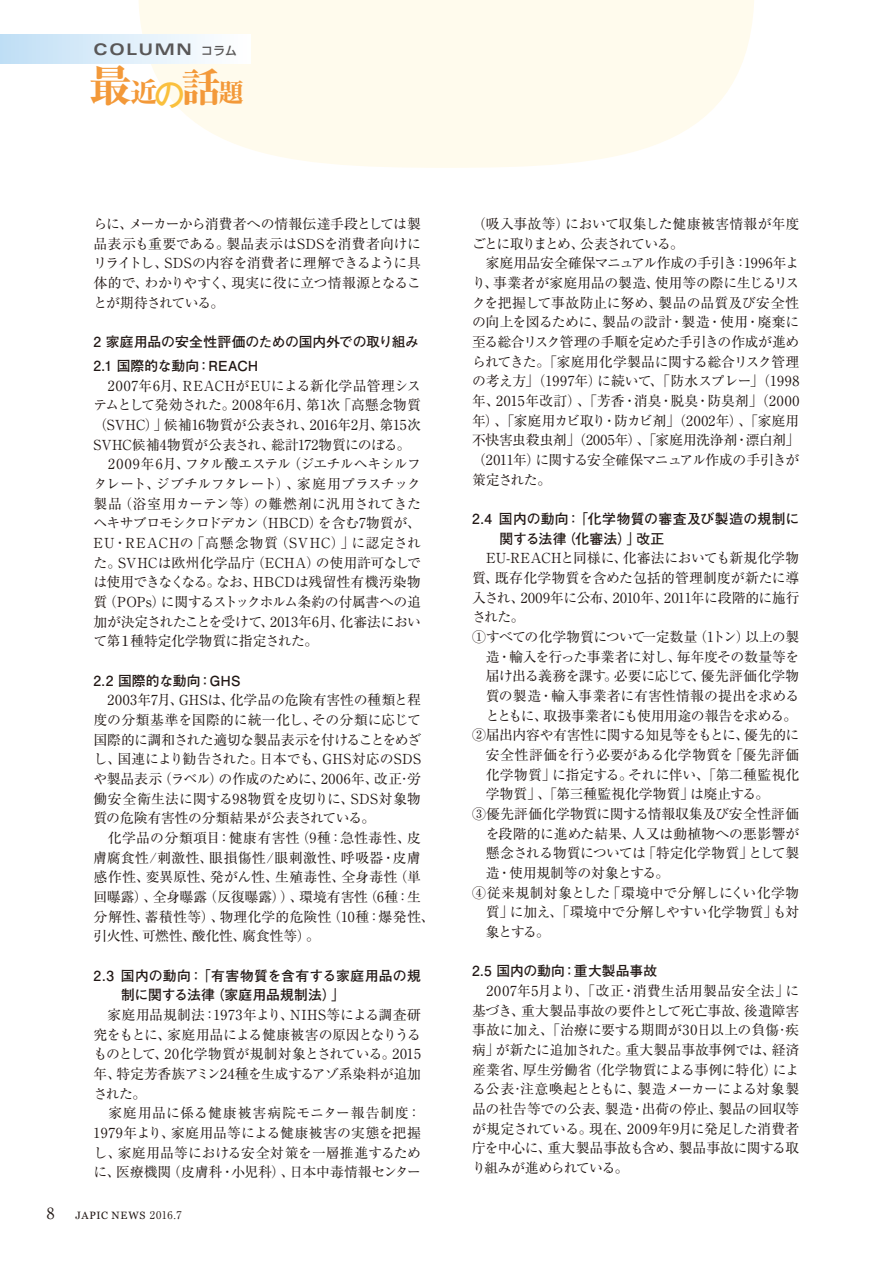
<style>
.page{position:relative;width:893px;height:1263px;background:#fff}
.page>*{position:absolute;margin:0;border:0;box-sizing:border-box;transform-origin:0 0}
.t1{font:800 43.2px "Ryumin Pro";color:#f39939}
.t2{font:700 expanded 15.9px "Univers";letter-spacing:.11em;color:#595757}
.t3{font:15.45px "Ryumin Pro";color:#221815}
.t4{font:13.8px/19.6px "Ryumin Pro";letter-spacing:-.005em;color:#221815}
.t5{font:700 13.8px/19.6px "Futo Go B101 Pro";letter-spacing:.01em;color:#221815}
.t6{font:13.8px "Ryumin Pro";letter-spacing:-.035em;color:#221815}
.t7{font:13.8px "Ryumin Pro";letter-spacing:-.03em;color:#221815}
.t8{font:13.8px "Ryumin Pro";letter-spacing:-.045em;color:#221815}
.t9{font:13.8px "Ryumin Pro";letter-spacing:.02em;color:#221815}
.t10{font:10.65px "Georgia";letter-spacing:.06em;color:#221815}
.s1{font-family:"Shin Go Pro";font-weight:500;font-stretch:normal;font-size:11.7px}
.s2{font-size:27.75px}
.s3{font-size:39.45px}
.s4{font-size:25.35px}
.s5{font-family:"Ryumin Pro"}
</style>
<div class="page">
<svg style="left:139px;top:0;width:615px;height:168px;background:#fffbef"></svg>
<div style="left:0;top:34px;width:251px;height:30px;background:linear-gradient(to right,#bfdef5,#fff)"></div>
<p class="t2" style="left:94px;top:40px;width:145px">COLUMN <span class="s1">コラム</span></p>
<h1 class="t1" style="left:89px;top:52px;width:156px">最<span class="s2">近</span><sub>の</sub><span class="s3">話</span><span class="s4">題</span></h1>
<p class="t4" style="left:94px;top:213px;width:329px;text-align:justify">らに、メーカーから消費者への情報伝達手段としては製品表示も重要である。製品表示はSDSを消費者向けにリライトし、SDSの内容を消費者に理解できるように具体的で、わかりやすく、現実に役に立つ情報源となることが期待されている。</p>
<p class="t5" style="left:94px;top:328px;width:327px;line-height:23.9px">2 家庭用品の安全性評価のための国内外での取り組み<br>2.1 国際的な動向：REACH</p>
<p class="t4" style="left:94px;top:375px;width:329px">　2007年6月、REACHがEUによる新化学品管理システムとして発効された。2008年6月、第1次「高懸念物質（SVHC）」候補16物質が公表され、2016年2月、第15次<br>SVHC候補4物質が公表され、総計172物質にのぼる。　2009年6月、フタル酸エステル（ジエチルヘキシルフタレート、ジブチルフタレート）、家庭用プラスチック製品（浴室用カーテン等）の難燃剤に汎用されてきたヘキサブロモシクロドデカン（HBCD）を含む7物質が、<br>EU・REACHの「高懸念物質（SVHC）」に認定された。SVHCは欧州化学品庁（ECHA）の使用許可なしでは使用できなくなる。なお、HBCDは残留性有機汚染物質（POPs）に関するストックホルム条約の付属書への追加が決定されたことを受けて、2013年6月、化審法において第１種特定化学物質に指定された。</p>
<p class="t5" style="left:94px;top:669px;width:149px">2.2 国際的な動向：GHS</p>
<p class="t4" style="left:94px;top:689px;width:343px">　2003年7月、GHSは、化学品の危険有害性の種類と程度の分類基準を国際的に統一化し、その分類に応じて国際的に調和された適切な製品表示を付けることをめざし、国連により勧告された。日本でも、GHS対応のSDSや製品表示（ラベル）の作成のために、2006年、改正･労働安全衛生法に関する98物質を皮切りに、SDS対象物質の危険有害性の分類結果が公表されている。<br>　化学品の分類項目：健康有害性（9種：急性毒性、皮膚腐食性/刺激性、眼損傷性/眼刺激性、呼吸器・皮膚感作性、変異原性、発がん性、生殖毒性、全身毒性（単回曝露）、全身曝露（反復曝露））、環境有害性（6種：生分解性、蓄積性等）、物理化学的危険性（10種：爆発性、引火性、可燃性、酸化性、腐食性等）。</p>
<p class="t5" style="left:121px;top:964px;width:301px;text-indent:-28px">2.3 国内の動向：「有害物質を含有する家庭用品の規制に関する法律（家庭用品規制法）」</p>
<p class="t4" style="left:94px;top:1004px;width:329px">　家庭用品規制法：1973年より、NIHS等による調査研究をもとに、家庭用品による健康被害の原因となりうるものとして、20化学物質が規制対象とされている。2015年、特定芳香族アミン24種を生成するアゾ系染料が追加された。<br>　家庭用品に係る健康被害病院モニター報告制度：<br>1979年より、家庭用品等による健康被害の実態を把握し、家庭用品等における安全対策を一層推進するために、医療機関（皮膚科・小児科）、日本中毒情報センター</p>
<p class="t3" style="left:47px;top:1201px;width:9px">8</p>
<p class="t10" style="left:75px;top:1209px;width:108px">JAPIC NEWS <span class="s5">2016.7</span></p>
<p class="t4" style="left:472px;top:213px;width:329px">（吸入事故等）において収集した健康被害情報が年度ごとに取りまとめ、公表されている。<br>　家庭用品安全確保マニュアル作成の手引き：1996年より、事業者が家庭用品の製造、使用等の際に生じるリスクを把握して事故防止に努め、製品の品質及び安全性の向上を図るために、製品の設計・製造・使用・廃棄に至る総合リスク管理の手順を定めた手引きの作成が進められてきた。「家庭用化学製品に関する総合リスク管理の考え方」（1997年）に続いて、「防水スプレー」（1998年、2015年改訂）、「芳香・消臭・脱臭・防臭剤」（2000年）、「家庭用カビ取り・防カビ剤」（2002年）、「家庭用不快害虫殺虫剤」（2005年）、「家庭用洗浄剤・漂白剤」（2011年）に関する安全確保マニュアル作成の手引きが策定された。</p>
<p class="t5" style="left:500px;top:507px;width:301px;text-indent:-28px">2.4 国内の動向：「化学物質の審査及び製造の規制に関する法律（化審法）」改正</p>
<p class="t4" style="left:472px;top:547px;width:329px">　EU-REACHと同様に、化審法においても新規化学物</p>
<p class="t4" style="left:472px;top:567px;width:329px">質、既存化学物質を含めた包括的管理制度が新たに導</p>
<p class="t4" style="left:472px;top:587px;width:329px">入され、2009年に公布、2010年、2011年に段階的に施行</p>
<p class="t4" style="left:472px;top:606px;width:54px">された。</p>
<p class="t8" style="left:472px;top:626px;width:329px">①すべての化学物質について一定数量（1トン）以上の製</p>
<p class="t7" style="left:486px;top:646px;width:315px">造・輸入を行った事業者に対し、毎年度その数量等を</p>
<p class="t4" style="left:486px;top:665px;width:315px">届け出る義務を課す。必要に応じて、優先評価化学物</p>
<p class="t4" style="left:486px;top:685px;width:315px">質の製造・輸入事業者に有害性情報の提出を求める</p>
<p class="t6" style="left:486px;top:705px;width:313px">とともに、取扱事業者にも使用用途の報告を求める。</p>
<p class="t6" style="left:472px;top:724px;width:329px">②届出内容や有害性に関する知見等をもとに、優先的に</p>
<p class="t4" style="left:486px;top:744px;width:315px">安全性評価を行う必要がある化学物質を「優先評価</p>
<p class="t4" style="left:486px;top:764px;width:315px">化学物質」に指定する。それに伴い、「第二種監視化</p>
<p class="t4" style="left:486px;top:783px;width:285px">学物質」、「第三種監視化学物質」は廃止する。</p>
<p class="t4" style="left:472px;top:803px;width:329px">③優先評価化学物質に関する情報収集及び安全性評価</p>
<p class="t4" style="left:486px;top:823px;width:315px">を段階的に進めた結果、人又は動植物への悪影響が</p>
<p class="t7" style="left:486px;top:842px;width:315px">懸念される物質については「特定化学物質」として製</p>
<p class="t4" style="left:486px;top:862px;width:185px">造・使用規制等の対象とする。</p>
<p class="t9" style="left:472px;top:882px;width:329px">④従来規制対象とした「環境中で分解しにくい化学物</p>
<p class="t4" style="left:486px;top:901px;width:315px">質」に加え、「環境中で分解しやすい化学物質」も対</p>
<p class="t4" style="left:486px;top:921px;width:66px">象とする。</p>
<p class="t5" style="left:472px;top:959px;width:187px">2.5 国内の動向：重大製品事故</p>
<p class="t4" style="left:472px;top:980px;width:329px;text-align:justify">　2007年5月より、「改正・消費生活用製品安全法」に基づき、重大製品事故の要件として死亡事故、後遺障害事故に加え、「治療に要する期間が30日以上の負傷･疾病」が新たに追加された。重大製品事故事例では、経済産業省、厚生労働省（化学物質による事例に特化）による公表･注意喚起とともに、製造メーカーによる対象製品の社告等での公表、製造・出荷の停止、製品の回収等が規定されている。現在、2009年9月に発足した消費者庁を中心に、重大製品事故も含め、製品事故に関する取り組みが進められている。</p>
</div>
